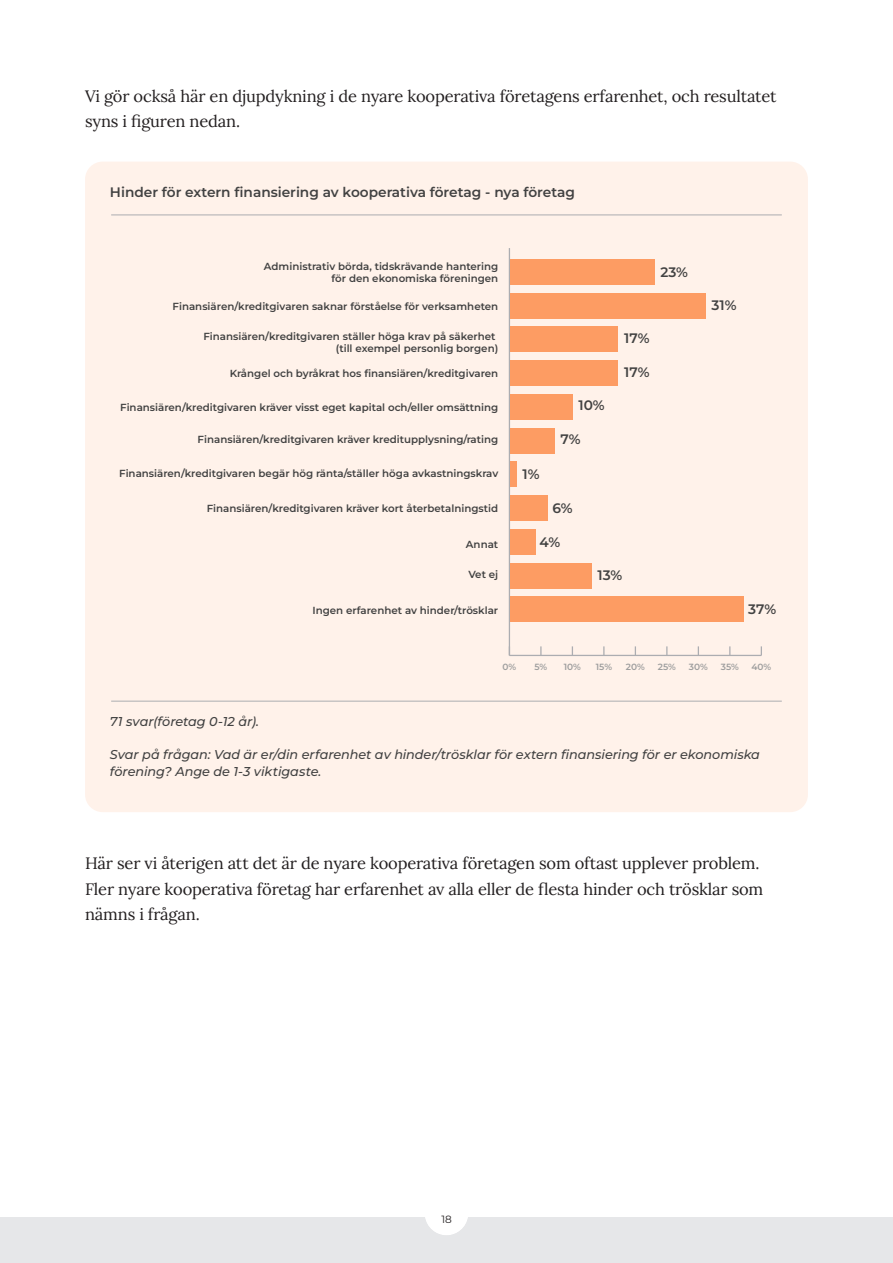
<style>
.page{position:relative;width:893px;height:1263px;background:#fff}
.page>*{position:absolute;margin:0;border:0;box-sizing:border-box;transform-origin:0 0}
.t1{font:16.5px/25.5px "Lora";letter-spacing:-.01em;color:#231f20}
.t2{font:600 13.8px "Montserrat";color:#424242}
.t3{font:italic 500 12.75px/16.6px "Montserrat";letter-spacing:-.005em;color:#424242}
.t4{font:10.5px "Montserrat Alternates";color:#231f20}
.t5{font:600 10.2px/12.3px "Montserrat";color:#424242;text-align:right}
.t6{font:600 9px "Montserrat";color:#9e9e9e}
</style>
<div class="page">
<div style="left:0;top:1217px;width:893px;height:46px;background:#e6e7e9"></div>
<div style="left:85px;top:162px;width:723px;height:650px;background:#fff2ea;border-radius:18px"></div>
<hr style="left:111px;top:215px;width:671px;height:1px;background:#acadb1">
<hr style="left:111px;top:701px;width:671px;height:1px;background:#acadb1">
<svg style="left:540px;top:646px;width:2px;height:9px"></svg>
<hr style="left:509px;top:655px;width:252px;height:1px;background:#acadb1">
<hr style="left:509px;top:248px;width:1px;height:407px;background:#acadb1">
<div style="left:510px;top:596px;width:233px;height:26px;background:#fd9c63"></div>
<div style="left:510px;top:563px;width:82px;height:25px;background:#fd9c63"></div>
<div style="left:510px;top:529px;width:25px;height:26px;background:#fd9c63"></div>
<div style="left:510px;top:495px;width:38px;height:26px;background:#fd9c63"></div>
<div style="left:510px;top:461px;width:6px;height:26px;background:#fd9c63"></div>
<div style="left:510px;top:428px;width:44px;height:25px;background:#fd9c63"></div>
<div style="left:510px;top:394px;width:63px;height:26px;background:#fd9c63"></div>
<div style="left:510px;top:360px;width:107px;height:26px;background:#fd9c63"></div>
<div style="left:510px;top:326px;width:107px;height:26px;background:#fd9c63"></div>
<div style="left:510px;top:293px;width:195px;height:25px;background:#fd9c63"></div>
<div style="left:510px;top:259px;width:145px;height:26px;background:#fd9c63"></div>
<p class="t1" style="left:85px;top:82px;width:693px">Vi gör också här en djupdykning i de nyare kooperativa företagens erfarenhet, och resultatet syns i figuren nedan.</p>
<p class="t2" style="left:110px;top:182px;width:467px">Hinder för extern finansiering av kooperativa företag - nya företag</p>
<p class="t5" style="left:264px;top:260px;width:236px">Administrativ börda, tidskrävande hantering för den ekonomiska föreningen</p>
<p class="t5" style="left:173px;top:300px;width:327px">Finansiären/kreditgivaren saknar förståelse för verksamheten</p>
<p class="t5" style="left:203px;top:329px;width:296px">Finansiären/kreditgivaren ställer höga krav på säkerhet (till exempel personlig borgen)</p>
<p class="t5" style="left:230px;top:366px;width:270px">Krångel och byråkrat hos finansiären/kreditgivaren</p>
<p class="t5" style="left:120px;top:401px;width:380px">Finansiären/kreditgivaren kräver visst eget kapital och/eller omsättning</p>
<p class="t5" style="left:198px;top:433px;width:302px">Finansiären/kreditgivaren kräver kreditupplysning/rating</p>
<p class="t5" style="left:119px;top:467px;width:381px">Finansiären/kreditgivaren begär hög ränta/ställer höga avkastningskrav</p>
<p class="t5" style="left:207px;top:502px;width:293px">Finansiären/kreditgivaren kräver kort återbetalningstid</p>
<p class="t5" style="left:466px;top:538px;width:34px">Annat</p>
<p class="t5" style="left:468px;top:568px;width:31px">Vet ej</p>
<p class="t5" style="left:312px;top:604px;width:187px">Ingen erfarenhet av hinder/trösklar</p>
<p class="t2" style="left:660px;top:262px;width:29px">23%</p>
<p class="t2" style="left:523px;top:464px;width:19px">1%</p>
<p class="t2" style="left:578px;top:395px;width:28px">10%</p>
<p class="t2" style="left:560px;top:430px;width:22px">7%</p>
<p class="t2" style="left:553px;top:498px;width:22px">6%</p>
<p class="t2" style="left:540px;top:532px;width:22px">4%</p>
<p class="t2" style="left:624px;top:328px;width:27px">17%</p>
<p class="t2" style="left:624px;top:362px;width:27px">17%</p>
<p class="t2" style="left:597px;top:566px;width:26px">13%</p>
<p class="t2" style="left:712px;top:295px;width:27px">31%</p>
<p class="t2" style="left:748px;top:599px;width:30px">37%</p>
<p class="t6" style="left:503px;top:660px;width:15px">0%</p>
<p class="t6" style="left:534px;top:660px;width:14px">5%</p>
<p class="t6" style="left:564px;top:660px;width:19px">10%</p>
<p class="t6" style="left:596px;top:660px;width:18px">15%</p>
<p class="t6" style="left:626px;top:660px;width:20px">20%</p>
<p class="t6" style="left:658px;top:660px;width:20px">25%</p>
<p class="t6" style="left:689px;top:660px;width:20px">30%</p>
<p class="t6" style="left:721px;top:660px;width:20px">35%</p>
<p class="t6" style="left:751px;top:660px;width:21px">40%</p>
<p class="t3" style="left:110px;top:712px;width:151px">71 svar(företag 0-12 år).</p>
<p class="t3" style="left:110px;top:746px;width:652px">Svar på frågan: Vad är er/din erfarenhet av hinder/trösklar för extern finansiering för er ekonomiska förening? Ange de 1-3 viktigaste.</p>
<p class="t1" style="left:85px;top:849px;width:676px">Här ser vi återigen att det är de nyare kooperativa företagen som oftast upplever problem.</p>
<p class="t1" style="left:85px;top:875px;width:680px">Fler nyare kooperativa företag har erfarenhet av alla eller de flesta hinder och trösklar som nämns i frågan.</p>
<p class="t4" style="left:442px;top:1212px;width:12px">18</p>
</div>
